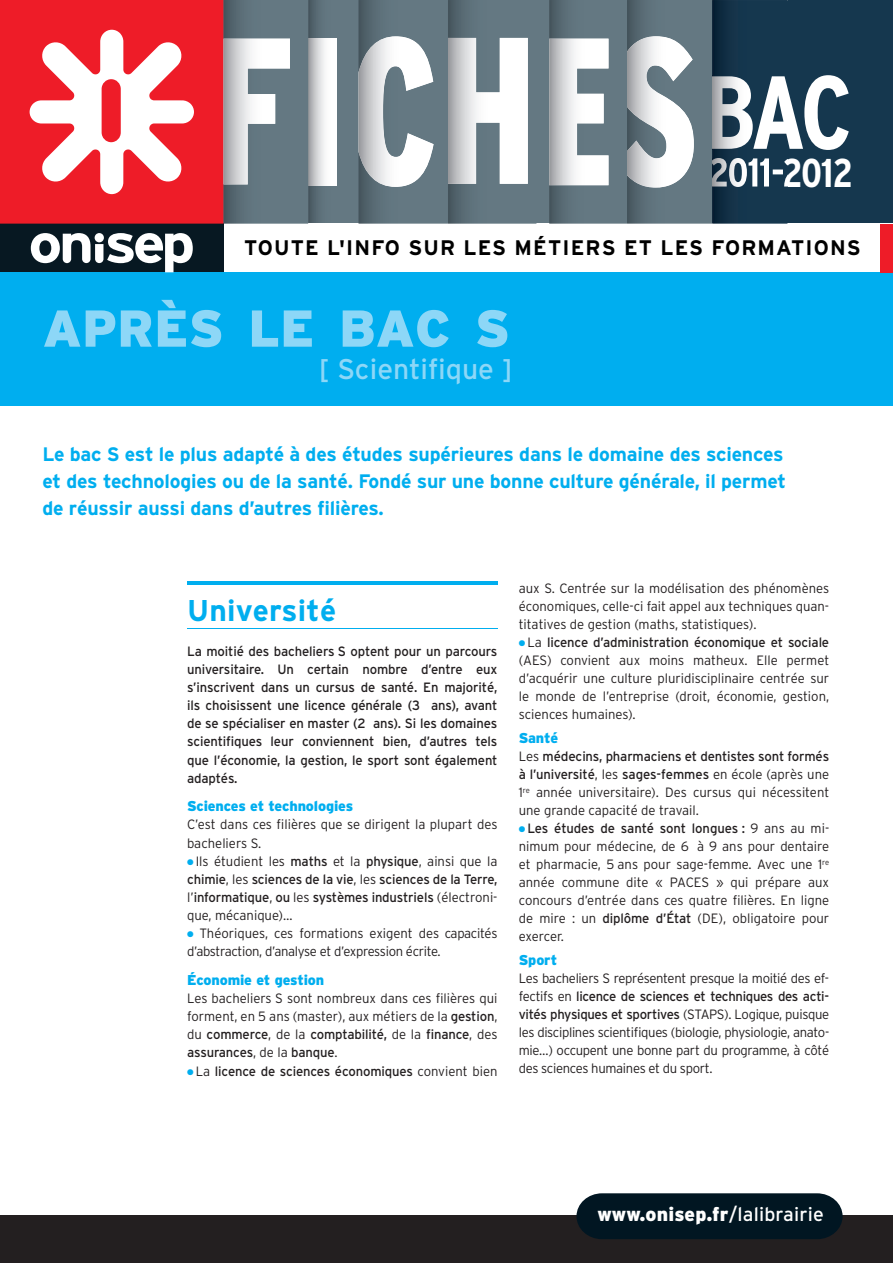
<style>
.page{position:relative;width:893px;height:1263px;background:#fff}
.page>*{position:absolute;margin:0;border:0;box-sizing:border-box;transform-origin:0 0}
.t1{font:700 condensed 103.5px "Interstate";color:#fff}
.t2{font:900 51.75px "Interstate";color:#8dd7f7}
.t3{font:700 condensed 40.2px "Interstate";letter-spacing:-.025em;color:#fff}
.t4{font:700 30px "Interstate";letter-spacing:.01em;color:#00aeef}
.t5{font:28.5px "Interstate";color:#8dd7f7}
.t6{font:700 21px "Interstate";letter-spacing:.055em;color:#000}
.t7{font:700 19.5px/27px "Interstate";letter-spacing:-.01em;color:#00aeef}
.t8{font:900 19.35px "Interstate";letter-spacing:.01em;color:#fff}
.t9{font:900 14.25px "Interstate";letter-spacing:-.01em;color:#00aeef}
.t10{font:300 13.5px/18px "Interstate";color:#231f20;text-align:justify}
.t11{font:13.5px/18.1px "Interstate";letter-spacing:-.01em;color:#231f20;text-align:justify}
.t12{font:300 13.5px/18.1px "Interstate";letter-spacing:-.025em;color:#231f20}
.s1{color:#00aeef}
.s2{font-weight:300}
.s3{font-weight:400}
</style>
<div class="page">
<div style="left:0;top:2px;width:893px;height:404px;background:#00aeef"></div>
<div style="left:712px;top:0;width:181px;height:224px;background:#15374e"></div>
<div style="left:224px;top:224px;width:669px;height:48px;background:#fff"></div>
<div style="left:880px;top:224px;width:13px;height:48px;background:#ee1c28"></div>
<div style="left:0;top:1216px;width:893px;height:47px;background:#231f20"></div>
<div style="left:0;top:224px;width:224px;height:48px;background:#071822"></div>
<div style="left:0;top:0;width:224px;height:224px;background:#ee1c28"></div>
<svg style="left:30px;top:30px;width:164px;height:164px"></svg>
<svg style="left:31px;top:233px;width:162px;height:39px"></svg>
<div style="left:576px;top:1193px;width:267px;height:46px;background:#011622"></div>
<svg style="left:224px;top:0;width:312px;height:224px"></svg>
<svg style="left:549px;top:0;width:238px;height:224px"></svg>
<div style="left:712px;top:158px;width:75px;height:29px;background:linear-gradient(to right,#0e2a3f,#183c54)"></div>
<div style="left:712px;top:75px;width:75px;height:75px;background:linear-gradient(to right,#0e2a3f,#183c54)"></div>
<hr style="left:187px;top:582px;width:310px;height:3px;background:#00aeef">
<hr style="left:187px;top:628px;width:310px;height:1px;background:#00aeef">
<h1 class="t1" style="left:703px;top:49px;width:150px">BAC</h1>
<h3 class="t3" style="left:709px;top:148px;width:146px">2011-2012</h3>
<h3 class="t6" style="left:244px;top:235px;width:618px">TOUTE L'INFO SUR LES MÉTIERS ET LES FORMATIONS</h3>
<h2 class="t2" style="left:43px;top:297px;width:469px">APRÈS LE BAC S</h2>
<h3 class="t5" style="left:319px;top:352px;width:195px">[ Scientifique ]</h3>
<h3 class="t7" style="left:43px;top:440px;width:745px">Le bac S est le plus adapté à des études supérieures dans le domaine des sciences et des technologies ou de la santé. Fondé sur une bonne culture générale, il permet de réussir aussi dans d’autres filières.</h3>
<h3 class="t4" style="left:187px;top:592px;width:151px">Université</h3>
<p class="t11" style="left:187px;top:642px;width:312px">La moitié des bacheliers S optent pour un parcours universitaire. Un certain nombre d’entre eux s’inscrivent dans un cursus de santé. En majorité, ils choisissent une licence générale (3 ans), avant de se spécialiser en master (2 ans). Si les domaines scientifiques leur conviennent bien, d’autres tels que l’économie, la gestion, le sport sont également adaptés.</p>
<p class="t9" style="left:187px;top:798px;width:168px">Sciences et technologies</p>
<p class="t10" style="left:187px;top:815px;width:312px">C’est dans ces filières que se dirigent la plupart des bacheliers S.</p>
<p class="t11" style="left:187px;top:852px;width:312px"><span class="s1">●</span> <span class="s2">Ils étudient les</span> maths <span class="s2">et la</span> physique<span class="s2">, ainsi que la </span>chimie<span class="s2">, les</span> sciences de la vie<span class="s2">, les</span> sciences de la Terre, <span class="s2">l’</span>informatique<span class="s2">,</span> ou <span class="s2">les</span> systèmes industriels <span class="s2">(électroni&shy;que, mécanique)…</span></p>
<p class="t12" style="left:187px;top:924px;width:312px"><span class="s1">●</span> Théoriques, ces formations exigent des capacités d’abstraction, d’analyse et d’expression écrite.</p>
<p class="t9" style="left:187px;top:971px;width:139px">Économie et gestion</p>
<p class="t10" style="left:187px;top:989px;width:312px">Les bacheliers S sont nombreux dans ces filières qui forment, en 5 ans (master), aux métiers de la <span class="s3">gestion</span>, du <span class="s3">commerce</span>, de la <span class="s3">comptabilité,</span> de la <span class="s3">finance</span>, des <span class="s3">assurances</span>, de la <span class="s3">banque</span>.</p>
<p class="t11" style="left:187px;top:1061px;width:312px"><span class="s1">●</span> <span class="s2">La</span> licence de sciences économiques <span class="s2">convient bien</span></p>
<p class="t10" style="left:519px;top:579px;width:312px">aux S. Centrée sur la modélisation des phénomènes économiques, celle-ci fait appel aux techniques quan&shy;titatives de gestion (maths, statistiques).</p>
<p class="t10" style="left:519px;top:633px;width:312px"><span class="s1">●</span> La <span class="s3">licence d’administration économique et sociale </span>(AES) convient aux moins matheux. Elle permet d’acquérir une culture pluridisciplinaire centrée sur le monde de l’entreprise (droit, économie, gestion, sciences humaines).</p>
<p class="t9" style="left:519px;top:729px;width:41px">Santé</p>
<p class="t10" style="left:519px;top:747px;width:312px">Les <span class="s3">médecins, pharmaciens et dentistes sont formés à l’université</span>, les <span class="s3">sages-femmes</span> en école (après une 1<sup>re</sup> année universitaire). Des cursus qui nécessitent une grande capacité de travail.</p>
<p class="t10" style="left:519px;top:819px;width:312px"><span class="s1">●</span> <span class="s3">Les études de santé sont longues :</span> 9 ans au mi&shy;nimum pour médecine, de 6 à 9 ans pour dentaire et pharmacie, 5 ans pour sage-femme. Avec une 1<sup>re </sup>année commune dite « PACES » qui prépare aux concours d’entrée dans ces quatre filières. En ligne de mire : un <span class="s3">diplôme d’État</span> (DE), obligatoire pour exercer.</p>
<p class="t9" style="left:519px;top:952px;width:40px">Sport</p>
<p class="t10" style="left:519px;top:969px;width:312px">Les bacheliers S représentent presque la moitié des ef&shy;fectifs en <span class="s3">licence de sciences et techniques des acti&shy;vités physiques et sportives</span> (STAPS). Logique, puisque les disciplines scientifiques (biologie, physiologie, anato&shy;mie…) occupent une bonne part du programme, à côté des sciences humaines et du sport.</p>
<h3 class="t8" style="left:597px;top:1203px;width:228px">www.onisep.fr<span class="s3">/lalibrairie</span></h3>
</div>
